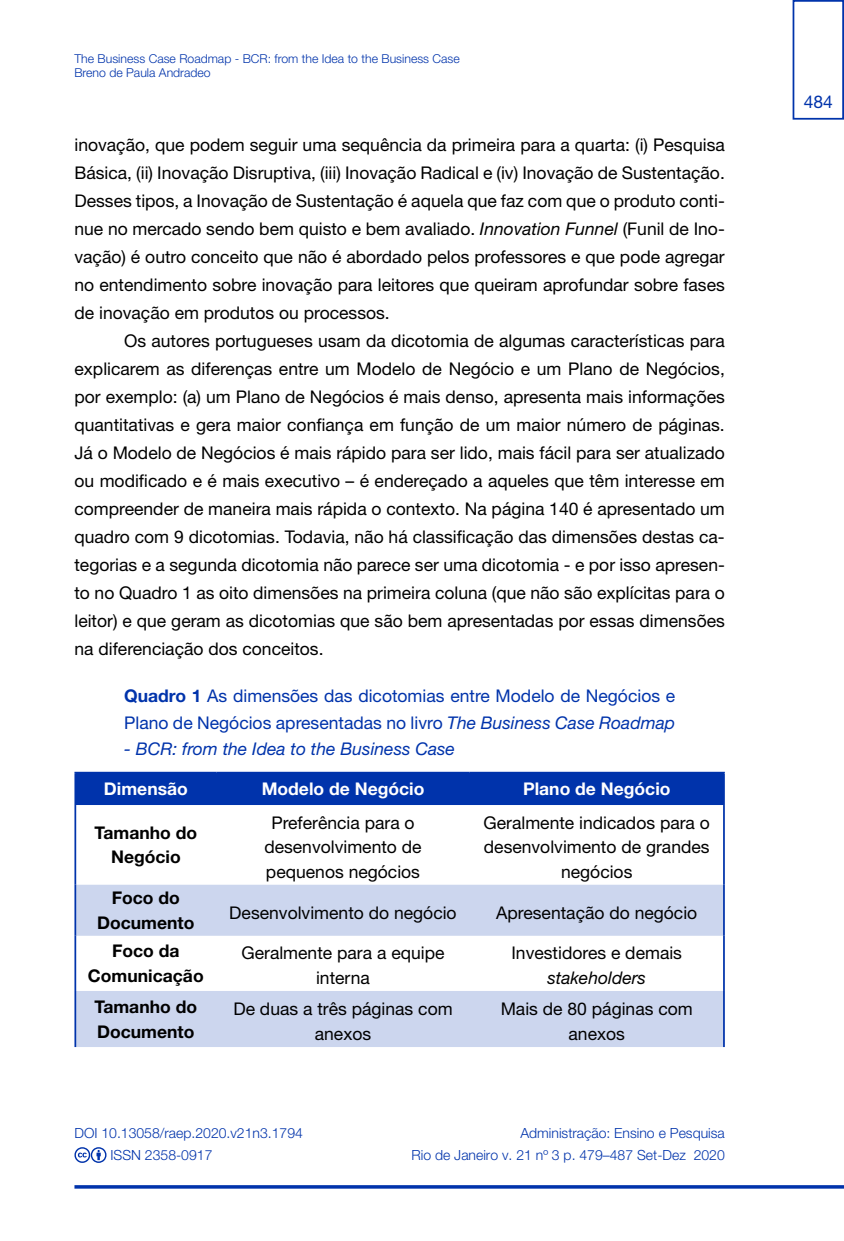
<style>
.page{position:relative;width:844px;height:1241px;background:#fff}
.page>*{position:absolute;margin:0;border:0;box-sizing:border-box;transform-origin:0 0}
.t1{font:17.5px/28px "Helvetica Neue";color:#000;text-align:center}
.t2{font:17.5px/26.2px "Helvetica Neue";color:#0033ab}
.t3{font:700 17.5px/24.5px "Helvetica Neue";color:#000;text-align:center}
.t4{font:700 17.5px "Helvetica Neue";color:#fff}
.t5{font:italic 17.5px "Helvetica Neue";color:#0033ab}
.t6{font:italic 17.5px "Helvetica Neue";color:#000}
.t7{font:300 14px/21.7px "Helvetica Neue";color:#0033ab;text-align:right}
.t8{font:300 12.25px/14.7px "Helvetica Neue";color:#0033ab}
.s1{font-style:italic}
.s2{font-weight:700}
</style>
<div class="page">
<svg style="left:74px;top:1185px;width:769px;height:3px;background:#0c3daf"></svg>
<svg style="left:74px;top:1147px;width:32px;height:15px"></svg>
<div style="left:792px;top:0;width:51px;height:120px;border:2px solid #0033ab"></div>
<div style="left:76px;top:773px;width:647px;height:31px;background:#0033ab"></div>
<svg style="left:76px;top:884px;width:647px;height:162px;fill:#ccd6ee"></svg>
<hr style="left:74px;top:771px;width:142px;height:2px;background:#0033ab">
<hr style="left:74px;top:773px;width:2px;height:31px;background:#0033ab">
<hr style="left:216px;top:771px;width:253px;height:2px;background:#0033ab">
<hr style="left:469px;top:771px;width:255px;height:2px;background:#0033ab">
<hr style="left:723px;top:773px;width:1px;height:31px;background:#0033ab">
<hr style="left:74px;top:804px;width:2px;height:80px;background:#0033ab">
<hr style="left:723px;top:804px;width:1px;height:80px;background:#0033ab">
<hr style="left:74px;top:884px;width:2px;height:51px;background:#0033ab">
<hr style="left:723px;top:884px;width:1px;height:51px;background:#0033ab">
<hr style="left:74px;top:935px;width:2px;height:55px;background:#0033ab">
<hr style="left:723px;top:935px;width:1px;height:55px;background:#0033ab">
<hr style="left:74px;top:990px;width:2px;height:56px;background:#0033ab">
<hr style="left:723px;top:990px;width:1px;height:56px;background:#0033ab">
<p class="t8" style="left:74px;top:50px;width:387px">The Business Case Roadmap - BCR: from the Idea to the Business Case<br>Breno de Paula Andradeo</p>
<p class="t1" style="left:74px;top:131px;width:651px;text-align:justify">inovação, que podem seguir uma sequência da primeira para a quarta: (i) Pesquisa Básica, (ii) Inovação Disruptiva, (iii) Inovação Radical e (iv) Inovação de Sustentação.<br>Desses tipos, a Inovação de Sustentação é aquela que faz com que o produto conti&shy;nue no mercado sendo bem quisto e bem avaliado. <span class="s1">Innovation Funnel</span> (Funil de Ino&shy;vação) é outro conceito que não é abordado pelos professores e que pode agregar no entendimento sobre inovação para leitores que queiram aprofundar sobre fases de inovação em produtos ou processos.</p>
<p class="t1" style="left:74px;top:327px;width:651px;text-align:justify;text-indent:50px">Os autores portugueses usam da dicotomia de algumas características para explicarem as diferenças entre um Modelo de Negócio e um Plano de Negócios, por exemplo: (a) um Plano de Negócios é mais denso, apresenta mais informações quantitativas e gera maior confiança em função de um maior número de páginas.<br>Já o Modelo de Negócios é mais rápido para ser lido, mais fácil para ser atualizado ou modificado e é mais executivo – é endereçado a aqueles que têm interesse em compreender de maneira mais rápida o contexto. Na página 140 é apresentado um quadro com 9 dicotomias. Todavia, não há classificação das dimensões destas ca&shy;tegorias e a segunda dicotomia não parece ser uma dicotomia - e por isso apresen&shy;to no Quadro 1 as oito dimensões na primeira coluna (que não são explícitas para o leitor) e que geram as dicotomias que são bem apresentadas por essas dimensões na diferenciação dos conceitos.</p>
<p class="t2" style="left:124px;top:684px;width:552px"><span class="s2">Quadro 1</span> As dimensões das dicotomias entre Modelo de Negócios e<br>Plano de Negócios apresentadas no livro <span class="s1">The Business Case Roadmap</span></p>
<p class="t5" style="left:124px;top:735px;width:332px">- BCR: from the Idea to the Business Case</p>
<p class="t4" style="left:104px;top:777px;width:85px">Dimensão</p>
<p class="t4" style="left:261px;top:777px;width:164px">Modelo de Negócio</p>
<p class="t4" style="left:523px;top:777px;width:149px">Plano de Negócio</p>
<p class="t3" style="left:95px;top:819px;width:104px">Tamanho do<br>Negócio</p>
<p class="t1" style="left:264px;top:811px;width:159px;line-height:24.5px">Preferência para o desenvolvimento de pequenos negócios</p>
<p class="t1" style="left:483px;top:811px;width:228px;line-height:24.5px">Geralmente indicados para o desenvolvimento de grandes negócios</p>
<p class="t3" style="left:97px;top:885px;width:99px">Foco do<br>Documento</p>
<p class="t1" style="left:229px;top:899px;width:229px">Desenvolvimento do negócio</p>
<p class="t1" style="left:496px;top:899px;width:202px">Apresentação do negócio</p>
<p class="t3" style="left:88px;top:938px;width:117px">Foco da<br>Comunicação</p>
<p class="t1" style="left:241px;top:941px;width:204px;line-height:24.5px">Geralmente para a equipe interna</p>
<p class="t1" style="left:511px;top:940px;width:172px">Investidores e demais</p>
<p class="t6" style="left:547px;top:964px;width:100px">stakeholders</p>
<p class="t3" style="left:95px;top:993px;width:104px;text-align:left">Tamanho do<br>Documento</p>
<p class="t1" style="left:233px;top:997px;width:221px;line-height:24.5px">De duas a três páginas com anexos</p>
<p class="t1" style="left:500px;top:997px;width:193px;line-height:24.5px">Mais de 80 páginas com anexos</p>
<p class="t7" style="left:110px;top:1120px;width:194px;text-align:left;text-indent:-36px">DOI 10.13058/raep.2020.v21n3.1794<br>ISSN 2358-0917</p>
<p class="t7" style="left:411px;top:1120px;width:315px">Administração: Ensino e Pesquisa<br>Rio de Janeiro v. 21 nº 3 p. 479–487 Set-Dez 2020</p>
<p class="t2" style="left:803px;top:90px;width:31px">484</p>
</div>
